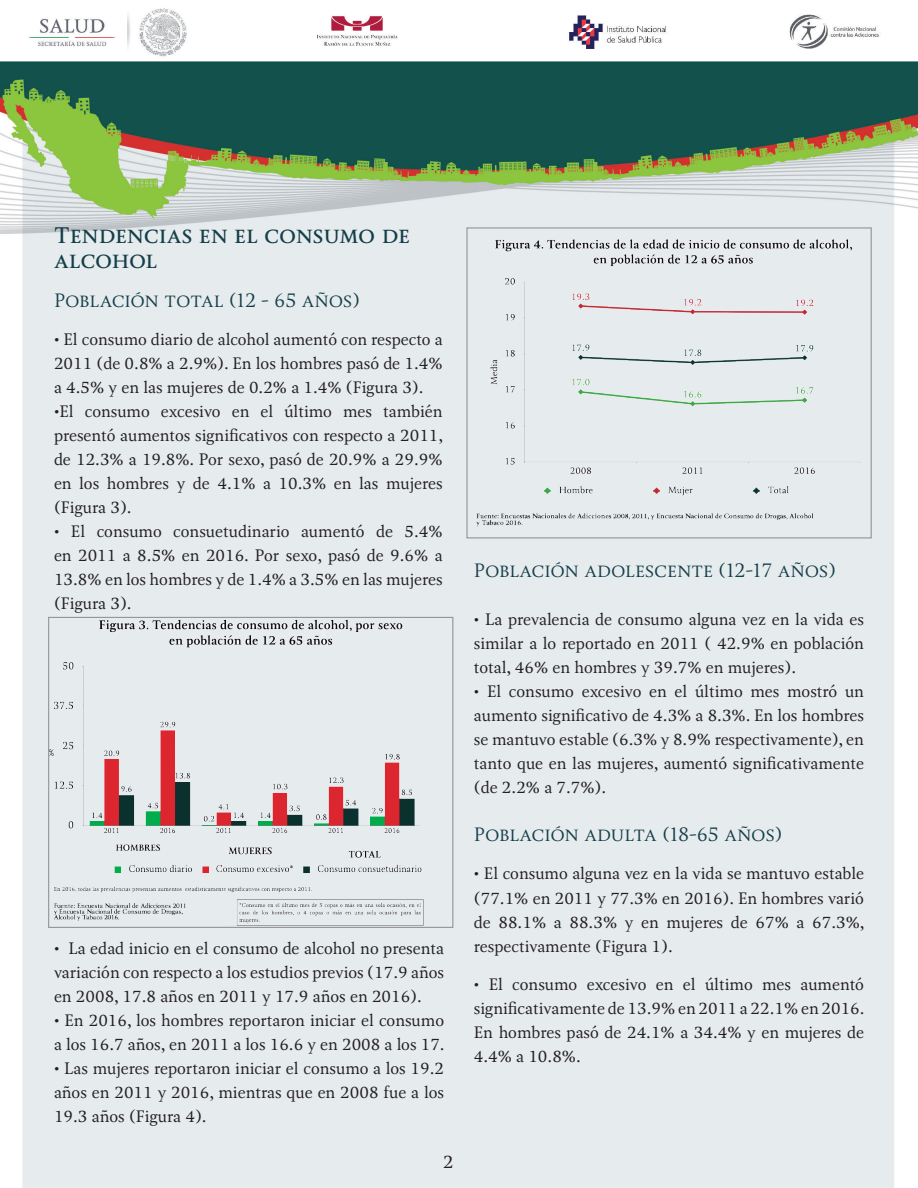
<style>
.page{position:relative;width:918px;height:1188px;background:#fff}
.page>*{position:absolute;margin:0;border:0;box-sizing:border-box;transform-origin:0 0}
.t1{font:700 21px/25.2px "Soberana Titular";letter-spacing:-.005em;color:#143e48}
.t2{font:18px "Soberana Titular";color:#143e48}
.t3{font:18px "Soberana Texto";color:#231f20}
.t4{font:16.5px/24px "Soberana Texto";color:#231f20;text-align:justify}
</style>
<div class="page">
<img style="left:0;top:8px;width:918px;height:1180px">
<img style="left:50px;top:617px;width:404px;height:309px">
<div style="left:475px;top:233px;width:398px;height:299px;background:#e6ebee"></div>
<div style="left:48px;top:617px;width:405px;height:311px;border:1px solid #939598"></div>
<div style="left:466px;top:227px;width:406px;height:311px;border:1px solid #939598"></div>
<p class="t1" style="left:54px;top:223px;width:357px">Tendencias en el consumo de alcohol</p>
<p class="t2" style="left:54px;top:289px;width:307px">Población total (12 - 65 años)</p>
<p class="t4" style="left:54px;top:327px;width:390px">• El consumo diario de alcohol aumentó con respecto a 2011 (de 0.8% a 2.9%). En los hombres pasó de 1.4% a 4.5% y en las mujeres de 0.2% a 1.4% (Figura 3).</p>
<p class="t4" style="left:54px;top:399px;width:391px">•El consumo excesivo en el último mes también presentó aumentos significativos con respecto a 2011, de 12.3% a 19.8%. Por sexo, pasó de 20.9% a 29.9% en los hombres y de 4.1% a 10.3% en las mujeres (Figura 3).</p>
<p class="t4" style="left:54px;top:519px;width:390px">• El consumo consuetudinario aumentó de 5.4% en 2011 a 8.5% en 2016. Por sexo, pasó de 9.6% a 13.8% en los hombres y de 1.4% a 3.5% en las mujeres (Figura 3).</p>
<p class="t4" style="left:54px;top:936px;width:392px">• La edad inicio en el consumo de alcohol no presenta variación con respecto a los estudios previos (17.9 años en 2008, 17.8 años en 2011 y 17.9 años en 2016).</p>
<p class="t4" style="left:54px;top:1008px;width:392px">• En 2016, los hombres reportaron iniciar el consumo a los 16.7 años, en 2011 a los 16.6 y en 2008 a los 17.</p>
<p class="t4" style="left:54px;top:1056px;width:392px">• Las mujeres reportaron iniciar el consumo a los 19.2 años en 2011 y 2016, mientras que en 2008 fue a los 19.3 años (Figura 4).</p>
<p class="t3" style="left:443px;top:1150px;width:12px">2</p>
<p class="t2" style="left:474px;top:559px;width:363px">Población adolescente (12-17 años)</p>
<p class="t4" style="left:474px;top:607px;width:392px">• La prevalencia de consumo alguna vez en la vida es similar a lo reportado en 2011 ( 42.9% en población total, 46% en hombres y 39.7% en mujeres).</p>
<p class="t4" style="left:474px;top:679px;width:392px">• El consumo excesivo en el último mes mostró un aumento significativo de 4.3% a 8.3%. En los hombres se mantuvo estable (6.3% y 8.9% respectivamente), en tanto que en las mujeres, aumentó significativamente (de 2.2% a 7.7%).</p>
<p class="t2" style="left:474px;top:823px;width:310px">Población adulta (18-65 años)</p>
<p class="t4" style="left:474px;top:862px;width:392px">• El consumo alguna vez en la vida se mantuvo estable (77.1% en 2011 y 77.3% en 2016). En hombres varió de 88.1% a 88.3% y en mujeres de 67% a 67.3%, respectivamente (Figura 1).</p>
<p class="t4" style="left:474px;top:972px;width:392px">• El consumo excesivo en el último mes aumentó significativamente de 13.9% en 2011 a 22.1% en 2016.<br>En hombres pasó de 24.1% a 34.4% y en mujeres de 4.4% a 10.8%.</p>
</div>
